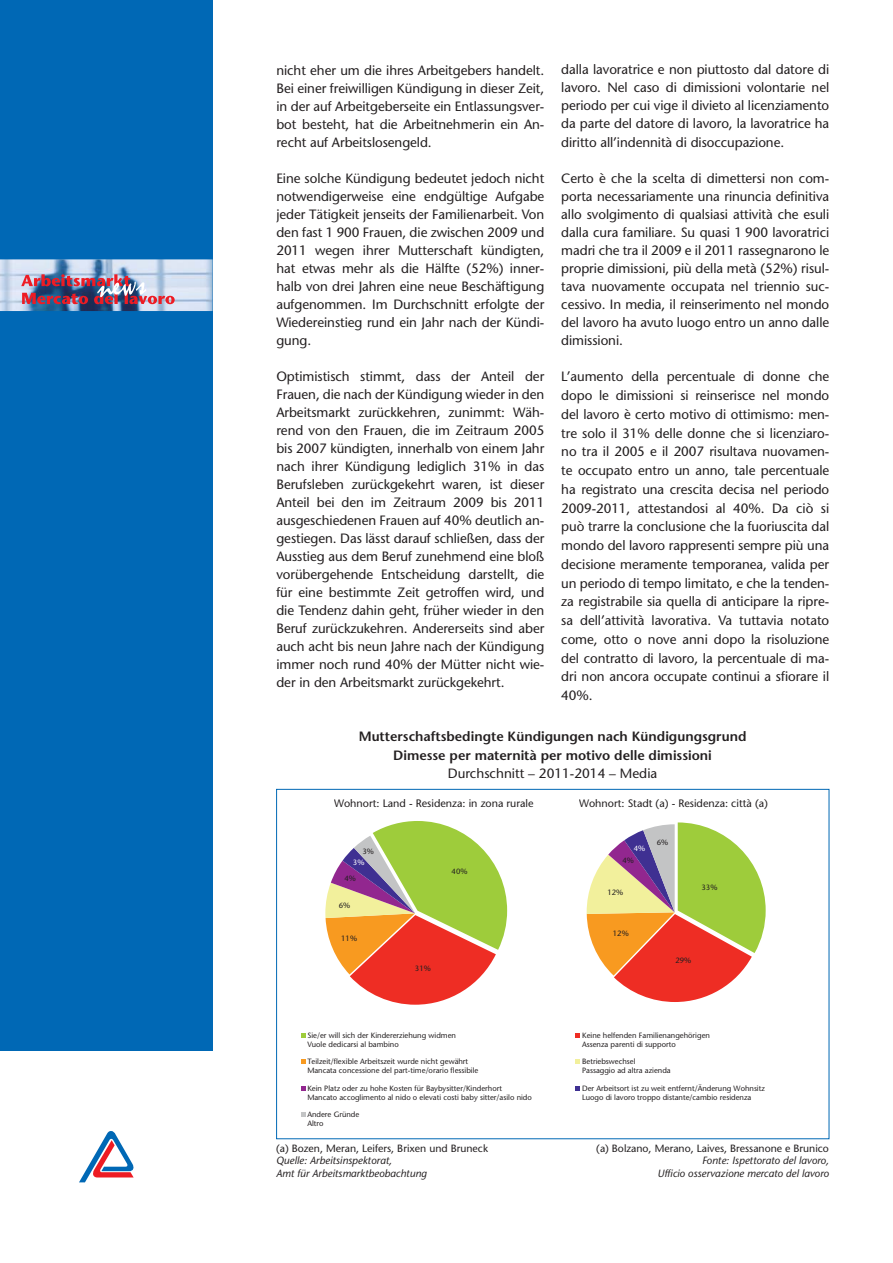
<style>
.page{position:relative;width:893px;height:1263px;background:#fff}
.page>*{position:absolute;margin:0;border:0;box-sizing:border-box;transform-origin:0 0}
.t1{font:13.5px/18px "Stone Sans";letter-spacing:-.005em;color:#231f20;text-align:justify}
.t2{font:600 13.5px/18.8px "Stone Sans";color:#231f20;text-align:center}
.t3{font:10.8px "Stone Sans";color:#231f20}
.t4{font:italic 10.5px/12.6px "Stone Sans";color:#231f20}
.t5{font:10.5px "Stone Sans";color:#231f20}
.t6{font:7.65px/9px "Stone Sans";color:#231f20}
.t7{font:7.65px "Stone Sans";color:#fff}
</style>
<div class="page">
<div style="left:0;top:0;width:213px;height:1050px;background:#0068b5"></div>
<img style="left:0;top:259px;width:213px;height:52px">
<img style="left:21px;top:274px;width:154px;height:30px">
<svg style="left:79px;top:1131px;width:55px;height:51px"></svg>
<svg style="left:325px;top:821px;width:182px;height:184px"></svg>
<svg style="left:301px;top:1033px;width:4px;height:4px"></svg>
<svg style="left:575px;top:1033px;width:5px;height:4px"></svg>
<svg style="left:301px;top:1059px;width:4px;height:5px"></svg>
<svg style="left:575px;top:1059px;width:5px;height:5px"></svg>
<svg style="left:301px;top:1086px;width:4px;height:4px"></svg>
<svg style="left:575px;top:1086px;width:5px;height:4px"></svg>
<svg style="left:301px;top:1112px;width:4px;height:5px"></svg>
<svg style="left:587px;top:822px;width:179px;height:180px"></svg>
<p class="t1" style="left:561px;top:62px;width:269px">dalla lavoratrice e non piuttosto dal datore di lavoro. Nel caso di dimissioni volontarie nel periodo per cui vige il divieto al licenziamento da parte del datore di lavoro, la lavoratrice ha diritto all’indennità di disoccupazione.</p>
<p class="t1" style="left:561px;top:170px;width:269px">Certo è che la scelta di dimettersi non com&shy;porta necessariamente una rinuncia definitiva allo svolgimento di qualsiasi attività che esuli dalla cura familiare. Su quasi 1 900 lavoratrici madri che tra il 2009 e il 2011 rassegnarono le proprie dimissioni, più della metà (52%) risul&shy;tava nuovamente occupata nel triennio suc&shy;cessivo. In media, il reinserimento nel mondo del lavoro ha avuto luogo entro un anno dalle dimissioni.</p>
<p class="t1" style="left:561px;top:368px;width:269px;line-height:18.8px">L’aumento della percentuale di donne che dopo le dimissioni si reinserisce nel mondo del lavoro è certo motivo di ottimismo: men&shy;tre solo il 31% delle donne che si licenziaro&shy;no tra il 2005 e il 2007 risultava nuovamen&shy;te occupato entro un anno, tale percentuale ha registrato una crescita decisa nel periodo 2009-2011, attestandosi al 40%. Da ciò si può trarre la conclusione che la fuoriuscita dal mondo del lavoro rappresenti sempre più una decisione meramente temporanea, valida per un periodo di tempo limitato, e che la tenden&shy;za registrabile sia quella di anticipare la ripre&shy;sa dell’attività lavorativa. Va tuttavia notato come, otto o nove anni dopo la risoluzione del contratto di lavoro, la percentuale di ma&shy;dri non ancora occupate continui a sfiorare il 40%.</p>
<p class="t2" style="left:359px;top:727px;width:389px">Mutterschaftsbedingte Kündigungen nach Kündigungsgrund<br>Dimesse per maternità per motivo delle dimissioni</p>
<p class="t1" style="left:448px;top:765px;width:211px">Durchschnitt – 2011-2014 – Media</p>
<p class="t1" style="left:276px;top:62px;width:269px">nicht eher um die ihres Arbeitgebers handelt.<br>Bei einer freiwilligen Kündigung in dieser Zeit, in der auf Arbeitgeberseite ein Entlassungsver&shy;bot besteht, hat die Arbeitnehmerin ein An&shy;recht auf Arbeitslosengeld.</p>
<p class="t1" style="left:276px;top:170px;width:269px">Eine solche Kündigung bedeutet jedoch nicht notwendigerweise eine endgültige Aufgabe jeder Tätigkeit jenseits der Familienarbeit. Von den fast 1 900 Frauen, die zwischen 2009 und 2011 wegen ihrer Mutterschaft kündigten, hat etwas mehr als die Hälfte (52%) inner&shy;halb von drei Jahren eine neue Beschäftigung aufgenommen. Im Durchschnitt erfolgte der Wiedereinstieg rund ein Jahr nach der Kündi&shy;gung.</p>
<p class="t1" style="left:276px;top:368px;width:269px">Optimistisch stimmt, dass der Anteil der Frauen, die nach der Kündigung wieder in den Arbeitsmarkt zurückkehren, zunimmt: Wäh&shy;rend von den Frauen, die im Zeitraum 2005 bis 2007 kündigten, innerhalb von einem Jahr nach ihrer Kündigung lediglich 31% in das Berufsleben zurückgekehrt waren, ist dieser Anteil bei den im Zeitraum 2009 bis 2011 ausgeschiedenen Frauen auf 40% deutlich an&shy;gestiegen. Das lässt darauf schließen, dass der Ausstieg aus dem Beruf zunehmend eine bloß vorübergehende Entscheidung darstellt, die für eine bestimmte Zeit getroffen wird, und die Tendenz dahin geht, früher wieder in den Beruf zurückzukehren. Andererseits sind aber auch acht bis neun Jahre nach der Kündigung immer noch rund 40% der Mütter nicht wie&shy;der in den Arbeitsmarkt zurückgekehrt.</p>
<p class="t3" style="left:334px;top:798px;width:201px">Wohnort: Land - Residenza: in zona rurale</p>
<p class="t3" style="left:579px;top:798px;width:190px">Wohnort: Stadt (a) - Residenza: città (a)</p>
<p class="t6" style="left:657px;top:838px;width:13px">6%</p>
<p class="t7" style="left:634px;top:845px;width:13px">4%</p>
<p class="t6" style="left:622px;top:856px;width:13px">4%</p>
<p class="t6" style="left:607px;top:889px;width:17px">12%</p>
<p class="t6" style="left:613px;top:930px;width:17px">12%</p>
<p class="t6" style="left:675px;top:957px;width:17px">29%</p>
<p class="t6" style="left:363px;top:847px;width:13px">3%</p>
<p class="t7" style="left:353px;top:858px;width:13px">3%</p>
<p class="t6" style="left:452px;top:867px;width:17px">40%</p>
<p class="t6" style="left:345px;top:874px;width:13px">4%</p>
<p class="t6" style="left:339px;top:901px;width:13px">6%</p>
<p class="t6" style="left:341px;top:934px;width:17px">11%</p>
<p class="t6" style="left:702px;top:883px;width:17px">33%</p>
<p class="t6" style="left:415px;top:964px;width:17px">31%</p>
<p class="t6" style="left:307px;top:1031px;width:150px">Sie/er will sich der Kindererziehung widmen<br>Vuole dedicarsi al bambino</p>
<p class="t6" style="left:582px;top:1031px;width:129px">Keine helfenden Familienangehörigen<br>Assenza parenti di supporto</p>
<p class="t6" style="left:307px;top:1057px;width:173px">Teilzeit/flexible Arbeitszeit wurde nicht gewährt<br>Mancata concessione del part-time/orario flessibile</p>
<p class="t6" style="left:582px;top:1057px;width:90px">Betriebswechsel<br>Passaggio ad altra azienda</p>
<p class="t6" style="left:307px;top:1084px;width:226px">Kein Platz oder zu hohe Kosten für Baybysitter/Kinderhort<br>Mancato accoglimento al nido o elevati costi baby sitter/asilo nido</p>
<p class="t6" style="left:582px;top:1084px;width:184px">Der Arbeitsort ist zu weit entfernt/Änderung Wohnsitz<br>Luogo di lavoro troppo distante/cambio residenza</p>
<p class="t6" style="left:307px;top:1110px;width:53px">Andere Gründe<br>Altro</p>
<p class="t5" style="left:276px;top:1143px;width:213px">(a) Bozen, Meran, Leifers, Brixen und Bruneck</p>
<p class="t4" style="left:276px;top:1155px;width:152px">Quelle: Arbeitsinspektorat,<br>Amt für Arbeitsmarktbeobachtung</p>
<p class="t5" style="left:596px;top:1143px;width:234px">(a) Bolzano, Merano, Laives, Bressanone e Brunico</p>
<p class="t4" style="left:657px;top:1155px;width:173px;text-align:right">Fonte: Ispettorato del lavoro,<br>Ufficio osservazione mercato del lavoro</p>
</div>
